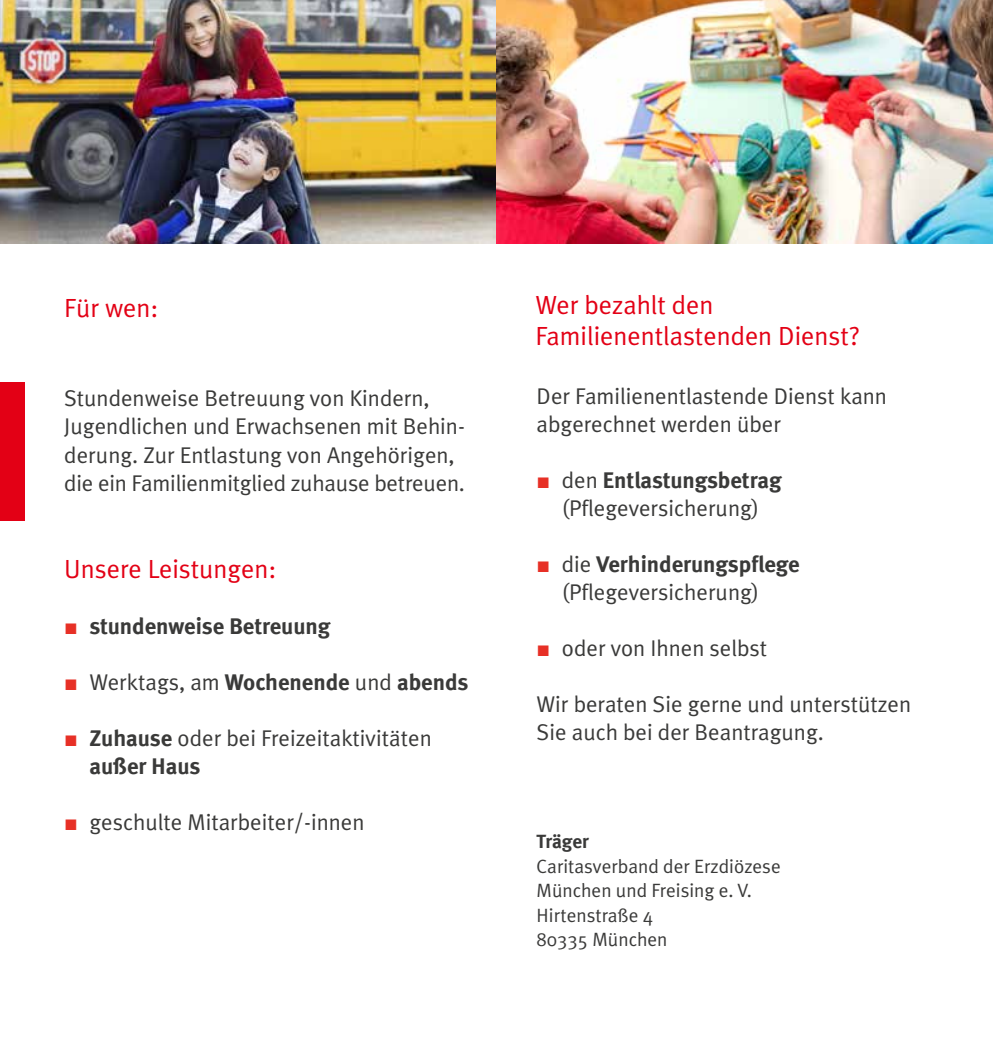
<style>
.page{position:relative;width:993px;height:1042px;background:#fff}
.page>*{position:absolute;margin:0;border:0;box-sizing:border-box;transform-origin:0 0}
.t1{font:26.25px/31.5px "Meta Plus Normal";color:#e30015}
.t2{font:22.75px/28px "Meta Plus Normal";color:#3a3a39}
.t3{font:700 22.75px "Meta";color:#3a3a39}
.t4{font:19.25px/24.5px "Meta Plus Normal";color:#3a3a39}
.t5{font:700 19.25px "Meta";color:#3a3a39}
.s1{font-family:"Arial";font-weight:400;color:#e73026}
.s2{font-family:"Meta Plus Normal";font-weight:400}
.s3{font-family:"Arial";color:#e73026}
.s4{font-family:"Meta";font-weight:700}
</style>
<div class="page">
<div style="left:0;top:382px;width:25px;height:139px;background:#e30015"></div>
<img style="left:0;top:0;width:992px;height:243px">
<p class="t1" style="left:64px;top:292px;width:96px">Für wen:</p>
<p class="t1" style="left:535px;top:288px;width:326px">Wer bezahlt den<br>Familienentlastenden Dienst?</p>
<p class="t2" style="left:64px;top:384px;width:402px">Stundenweise Betreuung von Kindern, Jugendlichen und Erwachsenen mit Behin&shy;derung. Zur Entlastung von Angehörigen, die ein Familienmitglied zuhause betreuen.</p>
<p class="t1" style="left:64px;top:553px;width:213px">Unsere Leistungen:</p>
<p class="t3" style="left:64px;top:612px;width:267px"><span class="s1">■</span> stundenweise Betreuung</p>
<p class="t3" style="left:64px;top:668px;width:405px"><span class="s1">■</span> <span class="s2">Werktags, am</span> Wochenende <span class="s2">und</span> abends</p>
<p class="t2" style="left:64px;top:724px;width:369px"><span class="s3">■</span> <span class="s4">Zuhause</span> oder bei Freizeitaktivitäten</p>
<p class="t3" style="left:89px;top:752px;width:112px">außer Haus</p>
<p class="t2" style="left:64px;top:808px;width:301px"><span class="s3">■</span> geschulte Mitarbeiter/-innen</p>
<p class="t2" style="left:536px;top:381px;width:352px">Der Familienentlastende Dienst kann abgerechnet werden über</p>
<p class="t3" style="left:536px;top:466px;width:246px"><span class="s1">■</span> <span class="s2">den</span> Entlastungsbetrag</p>
<p class="t2" style="left:561px;top:493px;width:199px">(Pflegeversicherung)</p>
<p class="t3" style="left:536px;top:550px;width:264px"><span class="s1">■</span> <span class="s2">die</span> Verhinderungspflege</p>
<p class="t2" style="left:561px;top:577px;width:199px">(Pflegeversicherung)</p>
<p class="t2" style="left:536px;top:633px;width:232px"><span class="s3">■</span> oder von Ihnen selbst</p>
<p class="t2" style="left:536px;top:689px;width:376px">Wir beraten Sie gerne und unterstützen<br>Sie auch bei der Beantragung.</p>
<p class="t5" style="left:536px;top:830px;width:54px">Träger</p>
<p class="t4" style="left:536px;top:853px;width:245px">Caritasverband der Erzdiözese<br>München und Freising e. V.<br>Hirtenstraße 4<br>80335 München</p>
</div>
